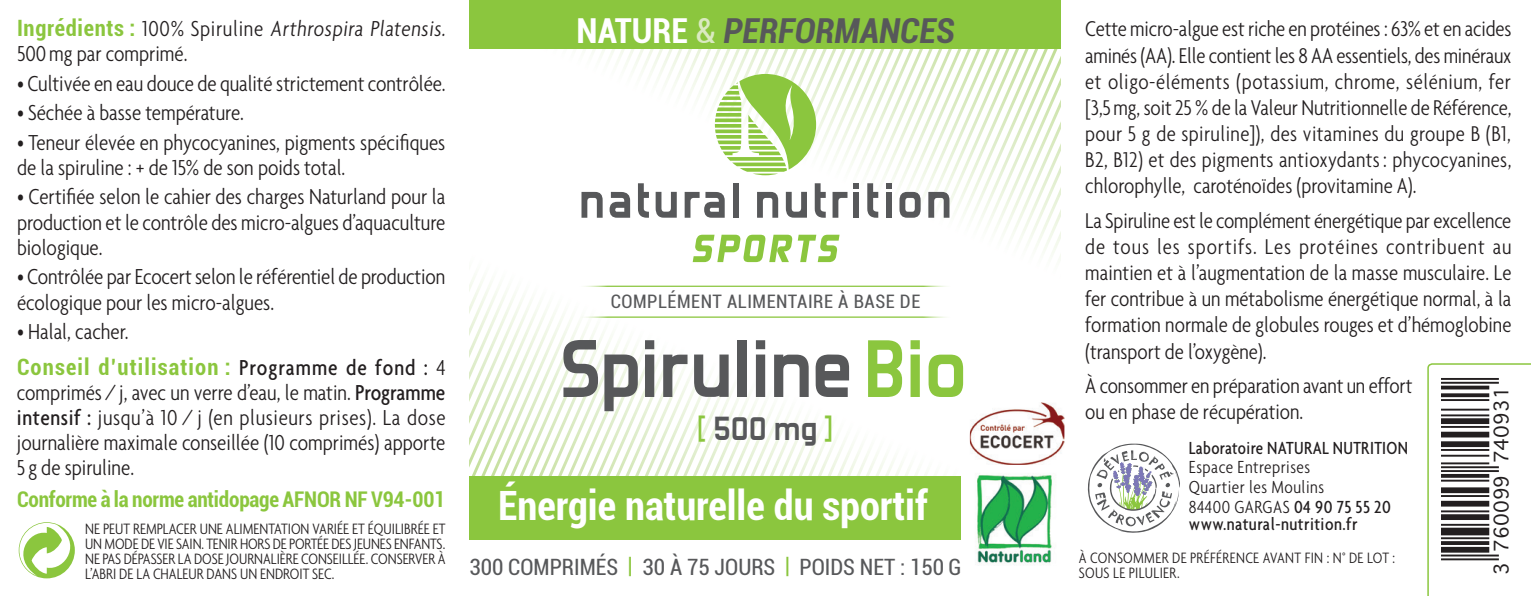
<style>
.page{position:relative;width:1531px;height:596px;background:#fff}
.page>*{position:absolute;margin:0;border:0;box-sizing:border-box;transform-origin:0 0}
.t1{font:700 90px "Forgotten Futurist";color:#57585a}
.t2{font:700 condensed 40.2px "Roboto";color:#fff}
.t3{font:700 36.3px "Forgotten Futurist";color:#57585a}
.t4{font:italic 700 condensed 34.5px "Roboto";color:#57585a}
.t5{font:300 condensed 23.4px/25.2px "Agenda";color:#231f20}
.t6{font:300 condensed 23.1px/26.1px "Agenda";color:#231f20;text-align:justify}
.t7{font:700 condensed 22.5px "Roboto";letter-spacing:.05em;color:#8bc63e}
.t8{font:condensed 22.5px "Roboto";color:#57585a}
.t9{font:700 condensed 21.6px "Roboto";letter-spacing:-.01em;color:#8bc63e}
.t10{font:19.2px "Geneva";color:#231f20}
.t11{font:300 condensed 18.9px/19.8px "Agenda";letter-spacing:.025em;color:#231f20}
.t12{font:500 condensed 18.9px "Agenda";letter-spacing:.02em;color:#231f20;scale:.96 1}
.t13{font:500 condensed 18.9px "Agenda";letter-spacing:.02em;color:#231f20}
.t14{font:condensed 18.6px "Roboto";letter-spacing:.03em;color:#57585a}
.t15{font:300 condensed 16.2px/15px "Agenda";color:#231f20;text-align:justify}
.t16{font:300 condensed 16.2px/15px "Agenda";letter-spacing:.02em;color:#231f20}
.s1{font-family:"Roboto";font-weight:700;font-size:22.5px;color:#8bc63e}
.s2{font-family:"Agenda";font-weight:500;font-size:23.4px;color:#231f20}
.s3{font-family:"Agenda";font-weight:300;font-size:23.4px;color:#231f20}
.s4{font-weight:500}
.s5{font-style:normal;color:#fff}
.s6{font-weight:400;font-style:normal;color:#daeac1}
.s7{color:#8bc63e}
</style>
<div class="page">
<svg style="left:673px;top:317px;width:360px;height:159px"></svg>
<svg style="left:665px;top:317px;width:8px;height:159px"></svg>
<svg style="left:657px;top:317px;width:8px;height:159px"></svg>
<svg style="left:649px;top:317px;width:8px;height:159px"></svg>
<svg style="left:641px;top:317px;width:8px;height:159px"></svg>
<svg style="left:633px;top:317px;width:8px;height:159px"></svg>
<svg style="left:624px;top:317px;width:9px;height:159px"></svg>
<svg style="left:616px;top:317px;width:8px;height:159px"></svg>
<svg style="left:608px;top:317px;width:8px;height:159px"></svg>
<svg style="left:600px;top:317px;width:8px;height:159px"></svg>
<svg style="left:592px;top:317px;width:8px;height:159px"></svg>
<svg style="left:584px;top:317px;width:8px;height:159px"></svg>
<svg style="left:576px;top:317px;width:8px;height:159px"></svg>
<svg style="left:568px;top:318px;width:8px;height:158px"></svg>
<svg style="left:560px;top:314px;width:8px;height:162px"></svg>
<svg style="left:552px;top:311px;width:8px;height:165px"></svg>
<svg style="left:544px;top:307px;width:8px;height:169px"></svg>
<svg style="left:536px;top:304px;width:8px;height:172px"></svg>
<svg style="left:528px;top:300px;width:8px;height:176px"></svg>
<svg style="left:520px;top:297px;width:8px;height:179px"></svg>
<svg style="left:512px;top:293px;width:8px;height:183px"></svg>
<svg style="left:504px;top:289px;width:8px;height:187px"></svg>
<svg style="left:496px;top:286px;width:8px;height:190px"></svg>
<svg style="left:488px;top:285px;width:8px;height:191px"></svg>
<svg style="left:480px;top:285px;width:8px;height:191px"></svg>
<svg style="left:471px;top:275px;width:9px;height:201px"></svg>
<div style="left:468px;top:476px;width:595px;height:64px;background:#8bc63e"></div>
<hr style="left:578px;top:285px;width:374px;height:2px;background:#8bc63e">
<hr style="left:578px;top:316px;width:374px;height:1px;background:#8bc63e">
<svg style="left:475px;top:0;width:586px;height:285px"></svg>
<div style="left:961px;top:469px;width:124px;height:120px;background:#fff"></div>
<img style="left:977px;top:474px;width:75px;height:92px">
<img style="left:970px;top:402px;width:94px;height:62px">
<svg style="left:18px;top:522px;width:57px;height:53px"></svg>
<svg style="left:1087px;top:443px;width:93px;height:90px"></svg>
<svg style="left:1427px;top:363px;width:104px;height:232px"></svg>
<hr style="left:1441px;top:558px;width:58px;height:2px;background:#231f20">
<hr style="left:1441px;top:554px;width:58px;height:2px;background:#231f20">
<hr style="left:1441px;top:550px;width:48px;height:2px;background:#231f20">
<hr style="left:1441px;top:548px;width:48px;height:2px;background:#231f20">
<hr style="left:1441px;top:546px;width:48px;height:2px;background:#231f20">
<hr style="left:1441px;top:542px;width:48px;height:2px;background:#231f20">
<hr style="left:1441px;top:540px;width:48px;height:2px;background:#231f20">
<hr style="left:1441px;top:537px;width:48px;height:2px;background:#231f20">
<hr style="left:1441px;top:533px;width:48px;height:2px;background:#231f20">
<hr style="left:1441px;top:531px;width:48px;height:2px;background:#231f20">
<hr style="left:1441px;top:529px;width:48px;height:2px;background:#231f20">
<hr style="left:1441px;top:527px;width:48px;height:2px;background:#231f20">
<hr style="left:1441px;top:523px;width:48px;height:2px;background:#231f20">
<hr style="left:1441px;top:517px;width:48px;height:2px;background:#231f20">
<hr style="left:1441px;top:516px;width:48px;height:1px;background:#231f20">
<hr style="left:1441px;top:514px;width:48px;height:2px;background:#231f20">
<hr style="left:1441px;top:510px;width:48px;height:2px;background:#231f20">
<hr style="left:1441px;top:504px;width:48px;height:2px;background:#231f20">
<hr style="left:1441px;top:502px;width:48px;height:2px;background:#231f20">
<hr style="left:1441px;top:500px;width:48px;height:2px;background:#231f20">
<hr style="left:1441px;top:494px;width:48px;height:2px;background:#231f20">
<hr style="left:1441px;top:491px;width:48px;height:2px;background:#231f20">
<hr style="left:1441px;top:489px;width:48px;height:2px;background:#231f20">
<hr style="left:1441px;top:487px;width:48px;height:2px;background:#231f20">
<hr style="left:1441px;top:479px;width:48px;height:2px;background:#231f20">
<hr style="left:1441px;top:475px;width:48px;height:2px;background:#231f20">
<hr style="left:1441px;top:473px;width:48px;height:2px;background:#231f20">
<hr style="left:1441px;top:470px;width:58px;height:1px;background:#231f20">
<hr style="left:1441px;top:466px;width:58px;height:2px;background:#231f20">
<hr style="left:1441px;top:462px;width:48px;height:2px;background:#231f20">
<hr style="left:1441px;top:454px;width:48px;height:2px;background:#231f20">
<hr style="left:1441px;top:448px;width:48px;height:2px;background:#231f20">
<hr style="left:1441px;top:445px;width:48px;height:2px;background:#231f20">
<hr style="left:1441px;top:443px;width:48px;height:2px;background:#231f20">
<hr style="left:1441px;top:441px;width:48px;height:2px;background:#231f20">
<hr style="left:1441px;top:435px;width:48px;height:2px;background:#231f20">
<hr style="left:1441px;top:433px;width:48px;height:2px;background:#231f20">
<hr style="left:1441px;top:431px;width:48px;height:2px;background:#231f20">
<hr style="left:1441px;top:425px;width:48px;height:2px;background:#231f20">
<hr style="left:1441px;top:422px;width:48px;height:2px;background:#231f20">
<hr style="left:1441px;top:420px;width:48px;height:2px;background:#231f20">
<hr style="left:1441px;top:418px;width:48px;height:2px;background:#231f20">
<hr style="left:1441px;top:414px;width:48px;height:2px;background:#231f20">
<hr style="left:1441px;top:408px;width:48px;height:2px;background:#231f20">
<hr style="left:1441px;top:399px;width:48px;height:2px;background:#231f20">
<hr style="left:1441px;top:395px;width:48px;height:2px;background:#231f20">
<hr style="left:1441px;top:393px;width:48px;height:2px;background:#231f20">
<hr style="left:1441px;top:387px;width:48px;height:2px;background:#231f20">
<hr style="left:1441px;top:385px;width:48px;height:2px;background:#231f20">
<hr style="left:1441px;top:381px;width:58px;height:2px;background:#231f20">
<hr style="left:1441px;top:378px;width:58px;height:1px;background:#231f20">
<p class="t5" style="left:17px;top:16px;width:433px"><span class="s1">Ingrédients :</span> 100% Spiruline Arthrospira Platensis.<br>500mg par comprimé.</p>
<p class="t5" style="left:17px;top:70px;width:430px">• Cultivée en eau douce de qualité strictement contrôlée.</p>
<p class="t5" style="left:17px;top:100px;width:228px">• Séchée à basse température.</p>
<p class="t5" style="left:17px;top:129px;width:430px">• Teneur élevée en phycocyanines, pigments spécifiques de la spiruline : + de 15% de son poids total.</p>
<p class="t5" style="left:17px;top:184px;width:430px;text-align:justify">• Certifiée selon le cahier des charges Naturland pour la production et le contrôle des micro-algues d’aquaculture biologique.</p>
<p class="t5" style="left:17px;top:264px;width:430px">• Contrôlée par Ecocert selon le référentiel de production écologique pour les micro-algues.</p>
<p class="t5" style="left:17px;top:318px;width:113px">• Halal, cacher.</p>
<p class="t7" style="left:17px;top:350px;width:430px">Conseil d’utilisation : <span class="s2">Programme de fond :</span> <span class="s3">4</span></p>
<p class="t5" style="left:17px;top:379px;width:430px;text-align:justify">comprimés / j, avec un verre d’eau, le matin. <span class="s4">Programme intensif :</span> jusqu’à 10 / j (en plusieurs prises). La dose journalière maximale conseillée (10 comprimés) apporte 5g de spiruline.</p>
<p class="t9" style="left:17px;top:483px;width:430px">Conforme à la norme antidopage AFNOR NF V94-001</p>
<p class="t15" style="left:85px;top:520px;width:362px">NE PEUT REMPLACER UNE ALIMENTATION VARIÉE ET ÉQUILIBRÉE ET UN MODE DE VIE SAIN. TENIR HORS DE PORTÉE DES JEUNES ENFANTS.<br>NE PAS DÉPASSER LA DOSE JOURNALIÈRE CONSEILLÉE. CONSERVER À L’ABRI DE LA CHALEUR DANS UN ENDROIT SEC.</p>
<h3 class="t4" style="left:576px;top:7px;width:380px"><span class="s5">NATURE</span> <span class="s6">&amp;</span> PERFORMANCES</h3>
<p class="t14" style="left:611px;top:288px;width:311px">COMPLÉMENT ALIMENTAIRE À BASE DE</p>
<h1 class="t1" style="left:560px;top:322px;width:409px">Spiruline <span class="s7">Bio</span></h1>
<h3 class="t3" style="left:698px;top:410px;width:136px"><span class="s7">[</span> 500 mg <span class="s7">]</span></h3>
<h2 class="t2" style="left:498px;top:477px;width:431px">Énergie naturelle du sportif</h2>
<p class="t8" style="left:469px;top:550px;width:493px">300 COMPRIMÉS <span class="s7">|</span> 30 À 75 JOURS <span class="s7">|</span> POIDS NET : 150 G</p>
<p class="t6" style="left:1085px;top:16px;width:428px">Cette micro-algue est riche en protéines : 63% et en acides aminés (AA). Elle contient les 8 AA essentiels, des minéraux et oligo-éléments (potassium, chrome, sélénium, fer [3,5mg, soit 25 % de la Valeur Nutritionnelle de Référence, pour 5 g de spiruline]), des vitamines du groupe B (B1, B2, B12) et des pigments antioxydants: phycocyanines, chlorophylle, caroténoïdes (provitamine A).</p>
<p class="t6" style="left:1085px;top:207px;width:428px">La Spiruline est le complément énergétique par excellence de tous les sportifs. Les protéines contribuent au maintien et à l’augmentation de la masse musculaire. Le fer contribue à un métabolisme énergétique normal, à la formation normale de globules rouges et d’hémoglobine (transport de l’oxygène).</p>
<p class="t6" style="left:1085px;top:372px;width:329px">À consommer en préparation avant un effort ou en phase de récupération.</p>
<p class="t12" style="left:1189px;top:437px;width:230px">Laboratoire NATURAL NUTRITION</p>
<p class="t11" style="left:1189px;top:456px;width:203px">Espace Entreprises<br>Quartier les Moulins<br>84400 GARGAS <span class="s4">04 90 75 55 20</span></p>
<p class="t13" style="left:1189px;top:513px;width:170px">www.natural-nutrition.fr</p>
<p class="t10" style="left:1490px;top:575px;width:190px;rotate:-90deg">3 760099 740931</p>
<p class="t16" style="left:1079px;top:549px;width:318px">À CONSOMMER DE PRÉFÉRENCE AVANT FIN : N° DE LOT :<br>SOUS LE PILULIER.</p>
</div>
